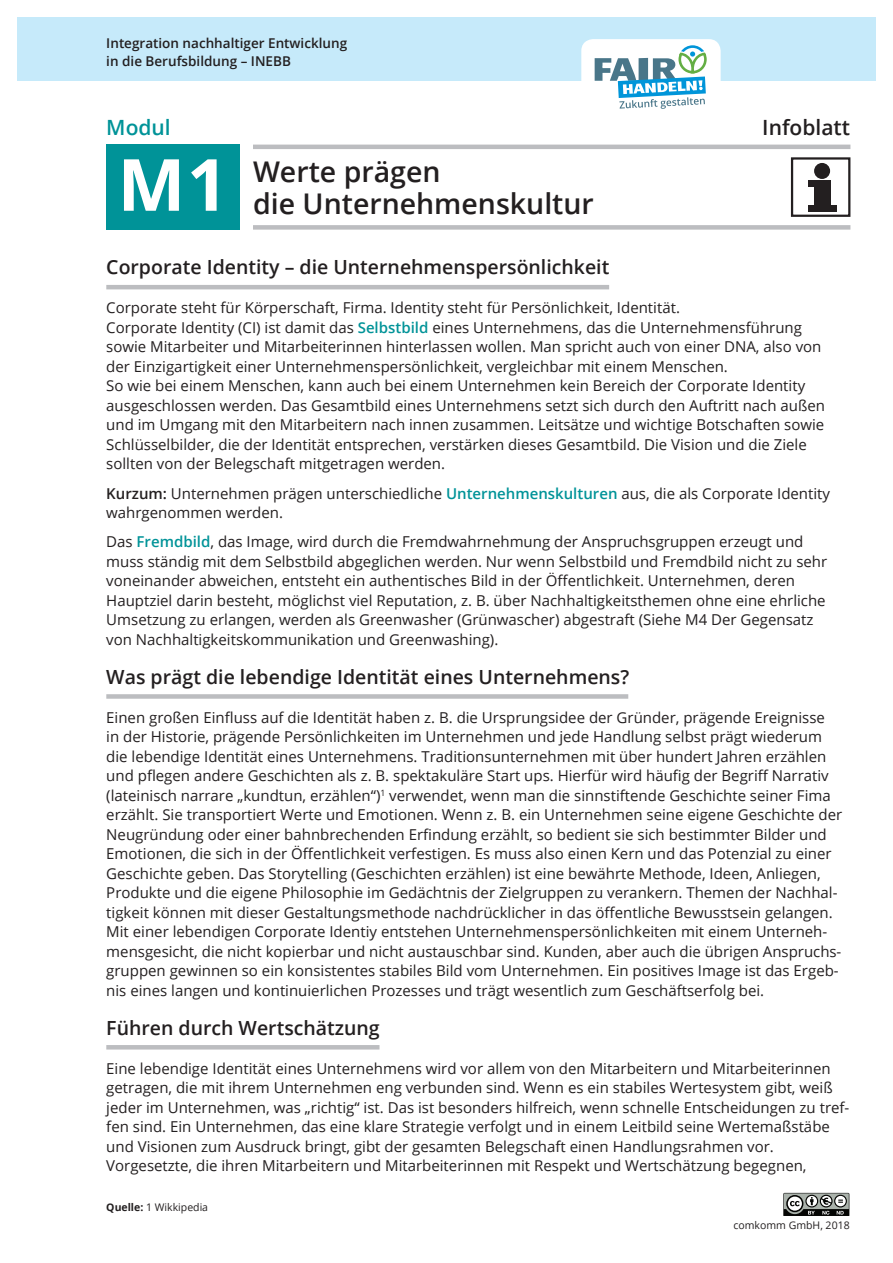
<style>
.page{position:relative;width:893px;height:1263px;background:#fff}
.page>*{position:absolute;margin:0;border:0;box-sizing:border-box;transform-origin:0 0}
.t1{font:700 72px "Open Sans";color:#fff}
.t2{font:600 28.5px/31.5px "Open Sans";color:#231f20}
.t3{font:600 21px "Open Sans";color:#231f20}
.t4{font:600 21px "Open Sans";color:#009398}
.t5{font:600 19.5px "Open Sans";color:#231f20}
.t6{font:15px/19.5px "Open Sans";color:#231f20}
.t7{font:600 13.5px/17.5px "Open Sans";color:#231f20}
.t8{font:10.5px "Open Sans";color:#231f20}
.s1{font-weight:600;color:#009398}
.s2{font-weight:600}
.s3{font-weight:700}
</style>
<div class="page">
<hr style="left:253px;top:145px;width:597px;height:4px;background:#bcbdc0">
<div style="left:253px;top:225px;width:597px;height:5px;background:#bcbdc0"></div>
<div style="left:791px;top:157px;width:59px;height:60px;border:2px solid #231f20"></div>
<div style="left:808px;top:205px;width:28px;height:6px;background:#231f20"></div>
<div style="left:814px;top:181px;width:16px;height:28px;background:#231f20"></div>
<div style="left:814px;top:163px;width:16px;height:16px;background:#231f20;border-radius:50%"></div>
<div style="left:808px;top:181px;width:22px;height:6px;background:#231f20"></div>
<div style="left:106px;top:145px;width:134px;height:85px;background:#009398"></div>
<div style="left:17px;top:17px;width:859px;height:64px;background:#c6eafa"></div>
<div style="left:581px;top:39px;width:140px;height:77px;background:#fff;border-radius:12px"></div>
<svg style="left:595px;top:45px;width:112px;height:64px"></svg>
<hr style="left:106px;top:285px;width:503px;height:4px;background:#bcbdc0">
<div style="left:106px;top:694px;width:522px;height:5px;background:#bcbdc0"></div>
<hr style="left:106px;top:1045px;width:273px;height:4px;background:#bcbdc0">
<svg style="left:783px;top:1193px;width:67px;height:23px;background:#747774"></svg>
<p class="t7" style="left:106px;top:34px;width:242px">Integration nachhaltiger Entwicklung in die Berufsbildung – INEBB</p>
<h3 class="t4" style="left:106px;top:113px;width:66px">Modul</h3>
<h3 class="t3" style="left:762px;top:113px;width:89px">Infoblatt</h3>
<h1 class="t1" style="left:118px;top:134px;width:112px">M 1</h1>
<h2 class="t2" style="left:253px;top:156px;width:342px">Werte prägen<br>die Unternehmenskultur</h2>
<h3 class="t5" style="left:106px;top:254px;width:505px">Corporate Identity – die Unternehmenspersönlichkeit</h3>
<p class="t6" style="left:106px;top:298px;width:720px">Corporate steht für Körperschaft, Firma. Identity steht für Persönlichkeit, Identität.<br>Corporate Identity (CI) ist damit das <span class="s1">Selbstbild</span> eines Unternehmens, das die Unternehmensführung sowie Mitarbeiter und Mitarbeiterinnen hinterlassen wollen. Man spricht auch von einer DNA, also von der Einzigartigkeit einer Unternehmenspersönlichkeit, vergleichbar mit einem Menschen.<br>So wie bei einem Menschen, kann auch bei einem Unternehmen kein Bereich der Corporate Identity ausgeschlossen werden. Das Gesamtbild eines Unternehmens setzt sich durch den Auftritt nach außen und im Umgang mit den Mitarbeitern nach innen zusammen. Leitsätze und wichtige Botschaften sowie Schlüsselbilder, die der Identität entsprechen, verstärken dieses Gesamtbild. Die Vision und die Ziele sollten von der Belegschaft mitgetragen werden.</p>
<p class="t6" style="left:106px;top:483px;width:725px"><span class="s2">Kurzum:</span> Unternehmen prägen unterschiedliche <span class="s1">Unternehmenskulturen</span> aus, die als Corporate Identity wahrgenommen werden.</p>
<p class="t6" style="left:106px;top:532px;width:722px">Das <span class="s1">Fremdbild</span>, das Image, wird durch die Fremdwahrnehmung der Anspruchsgruppen erzeugt und muss ständig mit dem Selbstbild abgeglichen werden. Nur wenn Selbstbild und Fremdbild nicht zu sehr voneinander abweichen, entsteht ein authentisches Bild in der Öffentlichkeit. Unternehmen, deren Hauptziel darin besteht, möglichst viel Reputation, z. B. über Nachhaltigkeitsthemen ohne eine ehrliche Umsetzung zu erlangen, werden als Greenwasher (Grünwascher) abgestraft (Siehe M4 Der Gegensatz von Nachhaltigkeitskommunikation und Greenwashing).</p>
<h3 class="t5" style="left:106px;top:663px;width:524px">Was prägt die lebendige Identität eines Unternehmens?</h3>
<p class="t6" style="left:106px;top:707px;width:737px">Einen großen Einfluss auf die Identität haben z. B. die Ursprungsidee der Gründer, prägende Ereignisse<br>in der Historie, prägende Persönlichkeiten im Unternehmen und jede Handlung selbst prägt wiederum die lebendige Identität eines Unternehmens. Traditionsunternehmen mit über hundert Jahren erzählen und pflegen andere Geschichten als z. B. spektakuläre Start ups. Hierfür wird häufig der Begriff Narrativ (lateinisch narrare „kundtun, erzählen“)<sup>1</sup> verwendet, wenn man die sinnstiftende Geschichte seiner Fima erzählt. Sie transportiert Werte und Emotionen. Wenn z. B. ein Unternehmen seine eigene Geschichte der Neugründung oder einer bahnbrechenden Erfindung erzählt, so bedient sie sich bestimmter Bilder und Emotionen, die sich in der Öffentlichkeit verfestigen. Es muss also einen Kern und das Potenzial zu einer Geschichte geben. Das Storytelling (Geschichten erzählen) ist eine bewährte Methode, Ideen, Anliegen, Produkte und die eigene Philosophie im Gedächtnis der Zielgruppen zu verankern. Themen der Nachhal&shy;tigkeit können mit dieser Gestaltungsmethode nachdrücklicher in das öffentliche Bewusstsein gelangen.<br>Mit einer lebendigen Corporate Identiy entstehen Unternehmenspersönlichkeiten mit einem Unterneh&shy;mensgesicht, die nicht kopierbar und nicht austauschbar sind. Kunden, aber auch die übrigen Anspruchs&shy;gruppen gewinnen so ein konsistentes stabiles Bild vom Unternehmen. Ein positives Image ist das Ergeb&shy;nis eines langen und kontinuierlichen Prozesses und trägt wesentlich zum Geschäftserfolg bei.</p>
<h3 class="t5" style="left:106px;top:1014px;width:275px">Führen durch Wertschätzung</h3>
<p class="t6" style="left:106px;top:1058px;width:744px">Eine lebendige Identität eines Unternehmens wird vor allem von den Mitarbeitern und Mitarbeiterinnen getragen, die mit ihrem Unternehmen eng verbunden sind. Wenn es ein stabiles Wertesystem gibt, weiß jeder im Unternehmen, was „richtig“ ist. Das ist besonders hilfreich, wenn schnelle Entscheidungen zu tref&shy;fen sind. Ein Unternehmen, das eine klare Strategie verfolgt und in einem Leitbild seine Wertemaßstäbe und Visionen zum Ausdruck bringt, gibt der gesamten Belegschaft einen Handlungsrahmen vor.<br>Vorgesetzte, die ihren Mitarbeitern und Mitarbeiterinnen mit Respekt und Wertschätzung begegnen,</p>
<p class="t8" style="left:106px;top:1200px;width:103px"><span class="s3">Quelle:</span> 1 Wikkipedia</p>
<p class="t8" style="left:733px;top:1218px;width:118px">comkomm GmbH, 2018</p>
</div>
